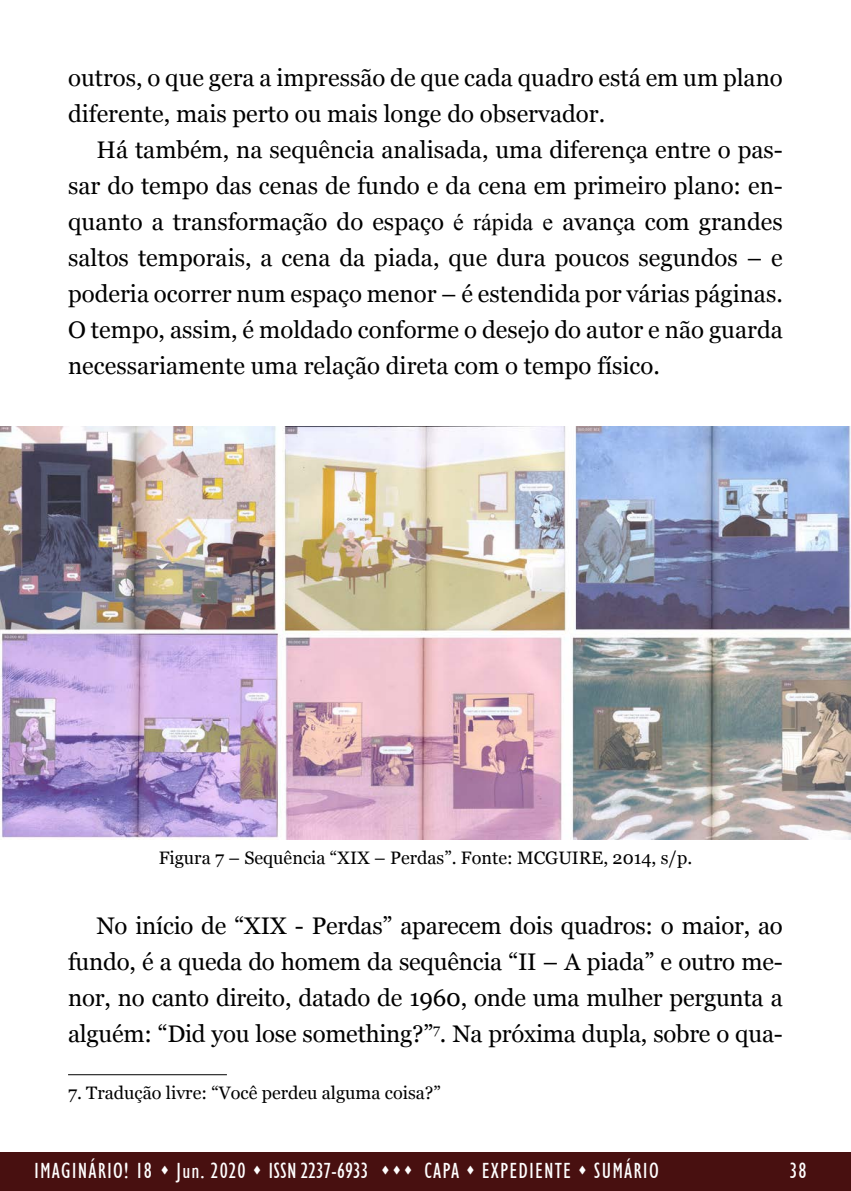
<style>
.page{position:relative;width:851px;height:1191px;background:#fff}
.page>*{position:absolute;margin:0;border:0;box-sizing:border-box;transform-origin:0 0}
.t1{font:24px/36px "Georgia";color:#000;text-align:justify}
.t2{font:condensed 22px "Humanist 521 BT";letter-spacing:.05em;color:#fff}
.t3{font:18px "Georgia";color:#000}
.s1{font-family:"Times New Roman"}
</style>
<div class="page">
<div style="left:0;top:1152px;width:850px;height:39px;background:#481010"></div>
<img style="left:0;top:427px;width:850px;height:412px">
<hr style="left:68px;top:1074px;width:159px;height:1px;background:#000">
<p class="t1" style="left:68px;top:60px;width:716px">outros, o que gera a impressão de que cada quadro está em um plano diferente, mais perto ou mais longe do observador.</p>
<p class="t1" style="left:68px;top:132px;width:716px;text-indent:28px">Há também, na sequência analisada, uma diferença entre o pas&shy;sar do tempo das cenas de fundo e da cena em primeiro plano: en&shy;quanto a transformação do espaço <span class="s1">é rápida e</span> avança com grandes saltos temporais, a cena da piada, que dura poucos segundos – e poderia ocorrer num espaço menor – é estendida por várias páginas.<br>O tempo, assim, é moldado conforme o desejo do autor e não guarda necessariamente uma relação direta com o tempo físico.</p>
<p class="t3" style="left:159px;top:847px;width:535px">Figura 7 – Sequência “XIX – Perdas”. Fonte: MCGUIRE, 2014, s/p.</p>
<p class="t1" style="left:68px;top:908px;width:716px;text-indent:28px">No início de “XIX - Perdas” aparecem dois quadros: o maior, ao fundo, é a queda do homem da sequência “II – A piada” e outro me&shy;nor, no canto direito, datado de 1960, onde uma mulher pergunta a alguém: “Did you lose something?”<sup>7</sup>. Na próxima dupla, sobre o qua-</p>
<p class="t3" style="left:68px;top:1081px;width:374px">7. Tradução livre: “Você perdeu alguma coisa?”</p>
<p class="t2" style="left:34px;top:1158px;width:626px">IMAGINÁRIO! 18 ▲ Jun. 2020 ▲ ISSN 2237-6933 ▲▲▲ CAPA ▲ EXPEDIENTE ▲ SUMÁRIO</p>
<p class="t2" style="left:789px;top:1157px;width:18px">38</p>
</div>
